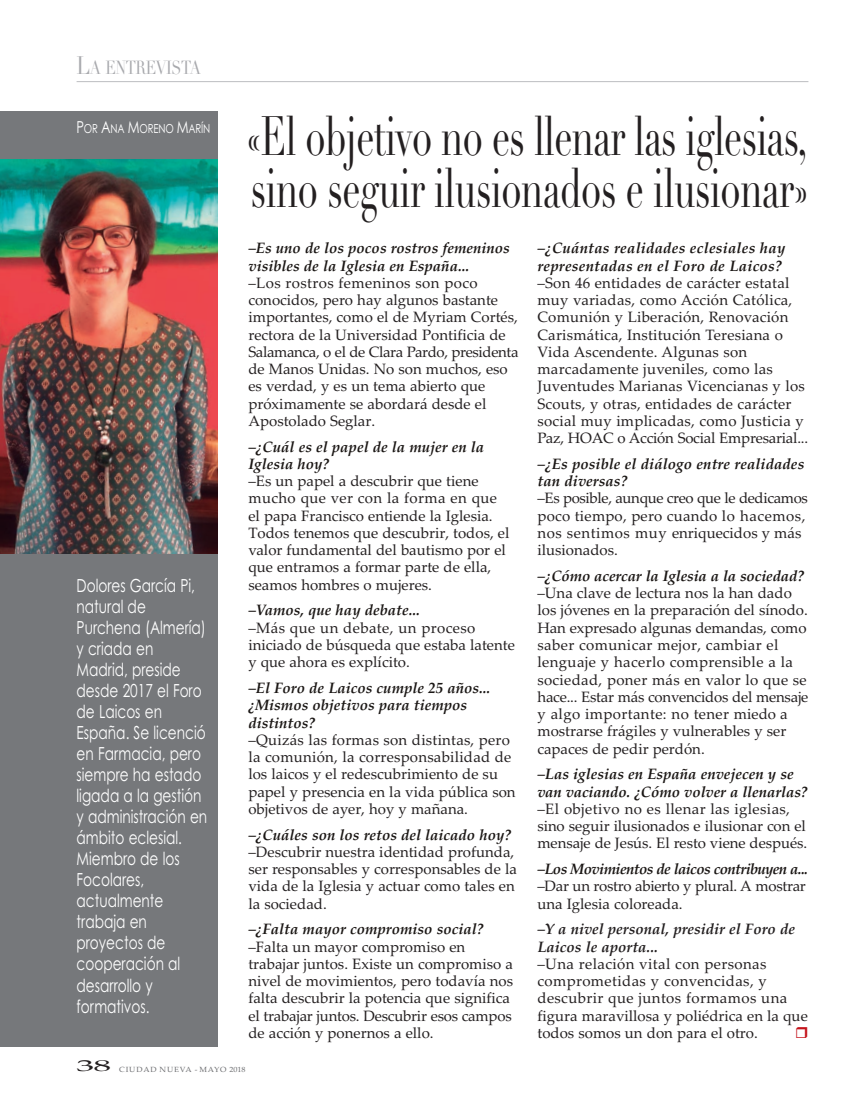
<style>
.page{position:relative;width:851px;height:1106px;background:#fff}
.page>*{position:absolute;margin:0;border:0;box-sizing:border-box;transform-origin:0 0}
.t1{font:54.45px/51.8px "Didot";letter-spacing:-.01em;color:#231f20;scale:.66 1}
.t2{font:18.75px "Didot";letter-spacing:-.035em;color:#a8a9ad;scale:.8 1}
.t3{font:18px/21px "Century Gothic";color:#fff;scale:.76 1}
.t4{font:15.75px "Palatino Linotype";color:#231f20;scale:2.26 1}
.t5{font:15px/17.2px "Palatino Linotype";color:#231f20}
.t6{font:italic 700 15px/17.2px "Palatino Linotype";color:#1b1715}
.t7{font:15px/17.2px "Palatino Linotype";letter-spacing:.025em;color:#231f20}
.t8{font:15px/17.2px "Palatino Linotype";letter-spacing:-.02em;color:#231f20}
.t9{font:italic 700 15px/17.2px "Palatino Linotype";color:#231f20}
.t10{font:italic 700 15px "Palatino Linotype";letter-spacing:-.04em;color:#1b1715}
.t11{font:12.3px "Century Gothic";letter-spacing:-.02em;color:#fff;scale:.78 1}
.t12{font:7.5px "Palatino Linotype";letter-spacing:.095em;color:#6c6d70;scale:1.08 1}
.s1{font-size:24.9px}
.s2{font-size:16.5px}
</style>
<div class="page">
<div style="left:0;top:111px;width:218px;height:935px;background:#76787b"></div>
<hr style="left:77px;top:81px;width:731px;height:1px;background:#bcbdc0">
<img style="left:0;top:159px;width:218px;height:394px">
<p class="t2" style="left:77px;top:56px;width:157px"><span class="s1">L</span>A ENTREVISTA</p>
<p class="t11" style="left:77px;top:122px;width:173px"><span class="s2">P</span>OR <span class="s2">A</span>NA <span class="s2">M</span>ORENO <span class="s2">M</span>ARÍN</p>
<p class="t3" style="left:77px;top:575px;width:173px">Dolores García Pi, natural de<br>Purchena (Almería) y criada en<br>Madrid, preside desde 2017 el Foro de Laicos en<br>España. Se licenció en Farmacia, pero siempre ha estado ligada a la gestión y administración en ámbito eclesial.<br>Miembro de los<br>Focolares, actualmente trabaja en proyectos de cooperación al desarrollo y formativos.</p>
<h1 class="t1" style="left:247px;top:112px;width:852px">«El objetivo no es llenar las iglesias, sino seguir ilusionados e ilusionar»</h1>
<p class="t6" style="left:248px;top:239px;width:263px">–Es uno de los pocos rostros femeninos visibles de la Iglesia en España...</p>
<p class="t5" style="left:248px;top:274px;width:272px">–Los rostros femeninos son poco conocidos, pero hay algunos bastante importantes, como el de Myriam Cortés, rectora de la Universidad Pontificia de Salamanca, o el de Clara Pardo, presidenta de Manos Unidas. No son muchos, eso es verdad, y es un tema abierto que próximamente se abordará desde el Apostolado Seglar.</p>
<p class="t6" style="left:248px;top:438px;width:237px">–¿Cuál es el papel de la mujer en la<br>Iglesia hoy?</p>
<p class="t5" style="left:248px;top:472px;width:262px">–Es un papel a descubrir que tiene mucho que ver con la forma en que el papa Francisco entiende la Iglesia.<br>Todos tenemos que descubrir, todos, el valor fundamental del bautismo por el que entramos a formar parte de ella, seamos hombres o mujeres.</p>
<p class="t6" style="left:248px;top:601px;width:173px">–Vamos, que hay debate...</p>
<p class="t5" style="left:248px;top:619px;width:268px">–Más que un debate, un proceso iniciado de búsqueda que estaba latente y que ahora es explícito.</p>
<p class="t6" style="left:248px;top:679px;width:243px">–El Foro de Laicos cumple 25 años... ¿Mismos objetivos para tiempos distintos?</p>
<p class="t5" style="left:248px;top:731px;width:269px">–Quizás las formas son distintas, pero la comunión, la corresponsabilidad de los laicos y el redescubrimiento de su papel y presencia en la vida pública son objetivos de ayer, hoy y mañana.</p>
<p class="t6" style="left:248px;top:825px;width:264px">–¿Cuáles son los retos del laicado hoy?</p>
<p class="t5" style="left:248px;top:843px;width:270px">–Descubrir nuestra identidad profunda, ser responsables y corresponsables de la vida de la Iglesia y actuar como tales en la sociedad.</p>
<p class="t6" style="left:248px;top:920px;width:236px">–¿Falta mayor compromiso social?</p>
<p class="t5" style="left:248px;top:937px;width:266px">–Falta un mayor compromiso en trabajar juntos. Existe un compromiso a nivel de movimientos, pero todavía nos falta descubrir la potencia que significa el trabajar juntos. Descubrir esos campos de acción y ponernos a ello.</p>
<p class="t6" style="left:537px;top:239px;width:249px">–¿Cuántas realidades eclesiales hay representadas en el Foro de Laicos?</p>
<p class="t5" style="left:537px;top:274px;width:272px">–Son 46 entidades de carácter estatal muy variadas, como Acción Católica, Comunión y Liberación, Renovación Carismática, Institución Teresiana o Vida Ascendente. Algunas son marcadamente juveniles, como las Juventudes Marianas Vicencianas y los Scouts, y otras, entidades de carácter social muy implicadas, como Justicia y Paz, HOAC o Acción Social Empresarial...</p>
<p class="t6" style="left:537px;top:455px;width:268px">–¿Es posible el diálogo entre realidades tan diversas?</p>
<p class="t5" style="left:537px;top:489px;width:272px">–Es posible, aunque creo que le dedicamos poco tiempo, pero cuando lo hacemos, nos sentimos muy enriquecidos y más ilusionados.</p>
<p class="t6" style="left:537px;top:567px;width:268px">–¿Cómo acercar la Iglesia a la sociedad?</p>
<p class="t5" style="left:537px;top:584px;width:272px">–Una clave de lectura nos la han dado los jóvenes en la preparación del sínodo.<br>Han expresado algunas demandas, como saber comunicar mejor, cambiar el lenguaje y hacerlo comprensible a la sociedad, poner más en valor lo que se hace... Estar más convencidos del mensaje y algo importante: no tener miedo a mostrarse frágiles y vulnerables y ser capaces de pedir perdón.</p>
<p class="t6" style="left:537px;top:765px;width:271px">–Las iglesias en España envejecen y se van vaciando. ¿Cómo volver a llenarlas?</p>
<p class="t5" style="left:537px;top:800px;width:271px">–El objetivo no es llenar las iglesias, sino seguir ilusionados e ilusionar con el mensaje de Jesús. El resto viene después.</p>
<p class="t10" style="left:537px;top:860px;width:272px">–Los Movimientos de laicos contribuyen a...</p>
<p class="t8" style="left:537px;top:877px;width:270px">–Dar un rostro abierto y plural. A mostrar una Iglesia coloreada.</p>
<p class="t9" style="left:537px;top:920px;width:259px">–Y a nivel personal, presidir el Foro de<br>Laicos le aporta...</p>
<p class="t7" style="left:537px;top:955px;width:272px">–Una relación vital con personas comprometidas y convencidas, y descubrir que juntos formamos una figura maravillosa y poliédrica en la que todos somos un don para el otro.</p>
<p class="t4" style="left:77px;top:1056px;width:17px">38</p>
<p class="t12" style="left:119px;top:1065px;width:118px">CIUDAD NUEVA - MAYO 2018</p>
</div>
